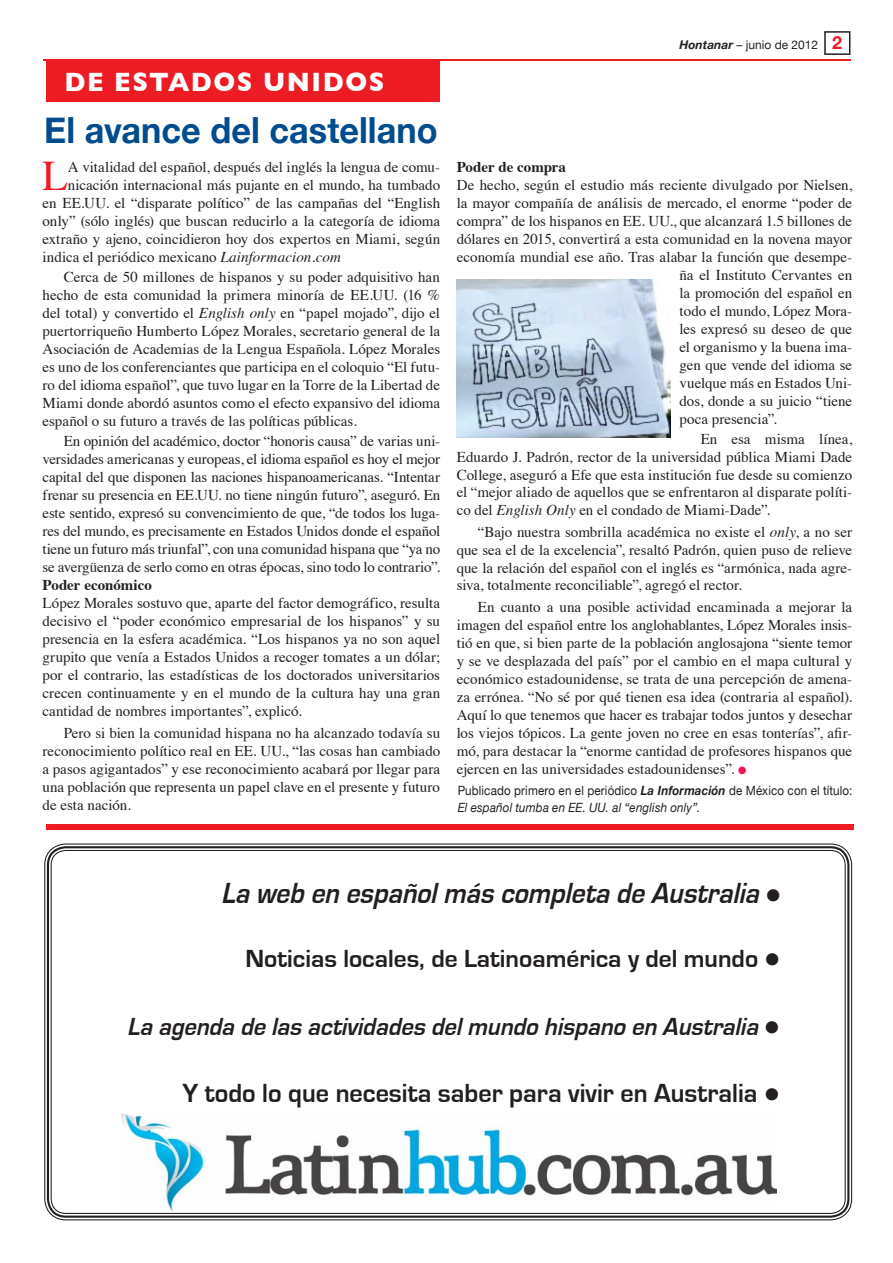
<style>
.page{position:relative;width:893px;height:1263px;background:#fff}
.page>*{position:absolute;margin:0;border:0;box-sizing:border-box;transform-origin:0 0}
.t1{font:42.15px "Times";color:#ed1c24}
.t2{font:700 36px "Helvetica Neue";color:#004c8d;scale:.95 1}
.t3{font:italic 700 30px "Eurostile";color:#231f20;scale:.91 1}
.t4{font:700 27px "Eurostile";color:#231f20}
.t5{font:700 27px "Gill Sans";letter-spacing:.06em;color:#fff;scale:.95 1}
.t6{font:italic 700 25.5px "Eurostile";color:#231f20;scale:.95 1}
.t7{font:700 25.5px "Eurostile";color:#231f20}
.t8{font:15px/18px "Times";color:#231f20;text-align:justify}
.t9{font:700 15px "Times";letter-spacing:-.005em;color:#231f20}
.t10{font:12.75px/16.5px "Helvetica Neue";letter-spacing:.015em;color:#231f20;scale:.91 1}
.t11{font:12px "Helvetica Neue";color:#231f20}
.s1{font-style:italic}
.s2{font-weight:700;font-style:italic}
.s3{font-weight:700;font-size:18px;color:#ed1c24}
.s4{color:#ed1652}
</style>
<div class="page">
<svg style="left:824px;top:31px;width:26px;height:24px"></svg>
<hr style="left:43px;top:60px;width:807px;height:1px;background:#ed1c24">
<svg style="left:47px;top:846px;width:802px;height:372px"></svg>
<svg style="left:51px;top:850px;width:795px;height:364px"></svg>
<img style="left:122px;top:1113px;width:654px;height:98px">
<div style="left:46px;top:60px;width:393px;height:42px;background:#ed1c24"></div>
<div style="left:46px;top:824px;width:808px;height:6px;background:#ed1c24"></div>
<img style="left:457px;top:279px;width:214px;height:158px">
<svg style="left:767px;top:889px;width:12px;height:13px"></svg>
<svg style="left:766px;top:953px;width:12px;height:12px"></svg>
<svg style="left:766px;top:1021px;width:12px;height:12px"></svg>
<svg style="left:766px;top:1088px;width:12px;height:13px"></svg>
<h3 class="t5" style="left:64px;top:66px;width:338px">DE ESTADOS UNIDOS</h3>
<h2 class="t2" style="left:44px;top:108px;width:416px">El avance del castellano</h2>
<h1 class="t1" style="left:42px;top:159px;width:27px">L</h1>
<p class="t8" style="left:68px;top:160px;width:374px">A vitalidad del español, después del inglés la lengua de comu-</p>
<p class="t8" style="left:68px;top:178px;width:374px">nicación internacional más pujante en el mundo, ha tumbado</p>
<p class="t8" style="left:43px;top:196px;width:399px">en EE.UU. el “disparate político” de las campañas del “English</p>
<p class="t8" style="left:43px;top:214px;width:399px">only” (sólo inglés) que buscan reducirlo a la categoría de idioma</p>
<p class="t8" style="left:43px;top:232px;width:399px">extraño y ajeno, coincidieron hoy dos expertos en Miami, según</p>
<p class="t8" style="left:43px;top:250px;width:300px">indica el periódico mexicano <span class="s1">Lainformacion.com</span></p>
<p class="t8" style="left:43px;top:269px;width:399px;text-indent:21px">Cerca de 50 millones de hispanos y su poder adquisitivo han hecho de esta comunidad la primera minoría de EE.UU. (16 % del total) y convertido el <span class="s1">English only</span> en “papel mojado”, dijo el puertorriqueño Humberto López Morales, secretario general de la Asociación de Academias de la Lengua Española. López Morales es uno de los conferenciantes que participa en el coloquio “El futu&shy;ro del idioma español”, que tuvo lugar en la Torre de la Libertad de Miami donde abordó asuntos como el efecto expansivo del idioma español o su futuro a través de las políticas públicas.</p>
<p class="t8" style="left:43px;top:433px;width:399px;text-indent:21px">En opinión del académico, doctor “honoris causa” de varias uni&shy;versidades americanas y europeas, el idioma español es hoy el mejor capital del que disponen las naciones hispanoamericanas. “Intentar frenar su presencia en EE.UU. no tiene ningún futuro”, aseguró. En este sentido, expresó su convencimiento de que, “de todos los luga&shy;res del mundo, es precisamente en Estados Unidos donde el español tiene un futuro más triunfal”, con una comunidad hispana que “ya no se avergüenza de serlo como en otras épocas, sino todo lo contrario”.</p>
<p class="t9" style="left:43px;top:579px;width:111px">Poder económico</p>
<p class="t8" style="left:43px;top:595px;width:399px">López Morales sostuvo que, aparte del factor demográfico, resulta decisivo el “poder económico empresarial de los hispanos” y su presencia en la esfera académica. “Los hispanos ya no son aquel grupito que venía a Estados Unidos a recoger tomates a un dólar; por el contrario, las estadísticas de los doctorados universitarios crecen continuamente y en el mundo de la cultura hay una gran cantidad de nombres importantes”, explicó.</p>
<p class="t8" style="left:43px;top:725px;width:399px;text-indent:21px">Pero si bien la comunidad hispana no ha alcanzado todavía su reconocimiento político real en EE. UU., “las cosas han cambiado a pasos agigantados” y ese reconocimiento acabará por llegar para una población que representa un papel clave en el presente y futuro de esta nación.</p>
<p class="t11" style="left:679px;top:38px;width:164px"><span class="s2">Hontanar</span> – junio de 2012 <span class="s3">2</span></p>
<p class="t9" style="left:457px;top:161px;width:111px">Poder de compra</p>
<p class="t8" style="left:457px;top:178px;width:397px">De hecho, según el estudio más reciente divulgado por Nielsen,</p>
<p class="t8" style="left:457px;top:196px;width:397px">la mayor compañía de análisis de mercado, el enorme “poder de</p>
<p class="t8" style="left:457px;top:214px;width:397px">compra” de los hispanos en EE. UU., que alcanzará 1.5 billones de</p>
<p class="t8" style="left:457px;top:232px;width:397px">dólares en 2015, convertirá a esta comunidad en la novena mayor</p>
<p class="t8" style="left:457px;top:250px;width:397px">economía mundial ese año. Tras alabar la función que desempe-</p>
<p class="t8" style="left:679px;top:268px;width:174px">ña el Instituto Cervantes en</p>
<p class="t8" style="left:679px;top:286px;width:174px">la promoción del español en</p>
<p class="t8" style="left:679px;top:304px;width:174px">todo el mundo, López Mora-</p>
<p class="t8" style="left:679px;top:322px;width:174px">les expresó su deseo de que</p>
<p class="t8" style="left:679px;top:340px;width:174px">el organismo y la buena ima-</p>
<p class="t8" style="left:679px;top:358px;width:174px">gen que vende del idioma se</p>
<p class="t8" style="left:679px;top:376px;width:174px">vuelque más en Estados Uni-</p>
<p class="t8" style="left:679px;top:394px;width:174px">dos, donde a su juicio “tiene</p>
<p class="t8" style="left:679px;top:412px;width:99px">poca presencia”.</p>
<p class="t8" style="left:457px;top:431px;width:397px;text-indent:244px">En esa misma línea, Eduardo J. Padrón, rector de la universidad pública Miami Dade College, aseguró a Efe que esta institución fue desde su comienzo el “mejor aliado de aquellos que se enfrentaron al disparate políti&shy;co del <span class="s1">English Only</span> en el condado de Miami-Dade”.</p>
<p class="t8" style="left:457px;top:525px;width:397px;text-indent:21px">“Bajo nuestra sombrilla académica no existe el <span class="s1">only</span>, a no ser que sea el de la excelencia”, resaltó Padrón, quien puso de relieve que la relación del español con el inglés es “armónica, nada agre&shy;siva, totalmente reconciliable”, agregó el rector.</p>
<p class="t8" style="left:457px;top:599px;width:397px;text-indent:21px">En cuanto a una posible actividad encaminada a mejorar la imagen del español entre los anglohablantes, López Morales insis&shy;tió en que, si bien parte de la población anglosajona “siente temor y se ve desplazada del país” por el cambio en el mapa cultural y económico estadounidense, se trata de una percepción de amena&shy;za errónea. “No sé por qué tienen esa idea (contraria al español).<br>Aquí lo que tenemos que hacer es trabajar todos juntos y desechar los viejos tópicos. La gente joven no cree en esas tonterías”, afir&shy;mó, para destacar la “enorme cantidad de profesores hispanos que ejercen en las universidades estadounidenses”. <span class="s4">●</span></p>
<p class="t10" style="left:458px;top:782px;width:435px">Publicado primero en el periódico <span class="s2">La Información</span> de México con el título:<br><span class="s1">El español tumba en EE. UU. al “english only”.</span></p>
<h3 class="t3" style="left:221px;top:879px;width:599px">La web en españolmás completa de Australia</h3>
<h3 class="t7" style="left:246px;top:946px;width:514px">Noticias locales, de Latinoamérica y del mundo</h3>
<h3 class="t6" style="left:127px;top:1014px;width:671px">La agenda de las actividades delmundo hispano en Australia</h3>
<h3 class="t4" style="left:182px;top:1080px;width:577px">Y todo lo que necesita saber para vivir en Australia</h3>
</div>
